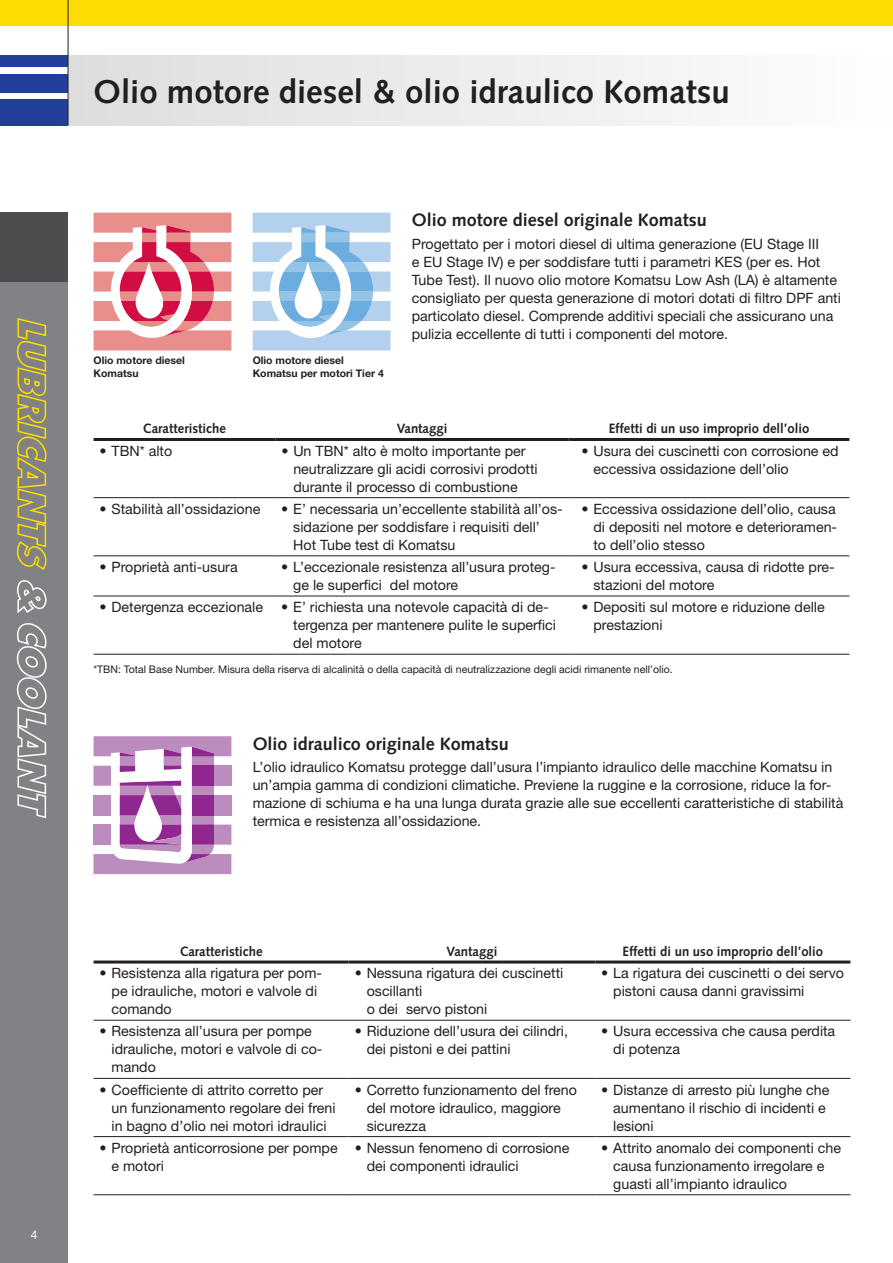
<style>
.page{position:relative;width:893px;height:1263px;background:#fff}
.page>*{position:absolute;margin:0;border:0;box-sizing:border-box;transform-origin:0 0}
.t1{font:700 33px "Syntax LTCE";color:#231f20}
.t2{font:700 18px "Syntax LTCE";color:#231f20}
.t3{font:14.25px/18px "Helvetica Neue LT Pro";color:#231f20}
.t4{font:700 13.5px "Syntax LTCE";color:#231f20}
.t5{font:12px "Helvetica Neue LT Pro";color:#fff}
.t6{font:10.5px "Helvetica Neue LT Pro";color:#231f20}
.t7{font:700 10.5px/12.6px "Helvetica Neue LT Pro";color:#231f20}
</style>
<div class="page">
<div style="left:0;top:99px;width:68px;height:26px;background:#223f99"></div>
<div style="left:0;top:74px;width:68px;height:18px;background:#223f99"></div>
<div style="left:0;top:55px;width:68px;height:12px;background:#223f99"></div>
<div style="left:0;top:0;width:893px;height:26px;background:#ffdc01"></div>
<div style="left:68px;top:55px;width:825px;height:70px;background:linear-gradient(to right,#ddddde,#fdfdfe)"></div>
<hr style="left:68px;top:0;width:1px;height:125px;background:#231f20">
<div style="left:0;top:213px;width:68px;height:1050px;background:#808285"></div>
<div style="left:0;top:213px;width:68px;height:69px;background:#4b4c4d"></div>
<svg style="left:16px;top:318px;width:31px;height:252px"></svg>
<svg style="left:17px;top:580px;width:30px;height:33px"></svg>
<svg style="left:16px;top:623px;width:31px;height:195px"></svg>
<svg style="left:94px;top:213px;width:137px;height:137px"></svg>
<svg style="left:94px;top:736px;width:137px;height:138px"></svg>
<svg style="left:253px;top:213px;width:137px;height:137px"></svg>
<hr style="left:94px;top:497px;width:181px;height:1px;background:#231f20">
<hr style="left:275px;top:497px;width:294px;height:1px;background:#231f20">
<hr style="left:569px;top:497px;width:280px;height:1px;background:#231f20">
<hr style="left:94px;top:555px;width:181px;height:1px;background:#231f20">
<hr style="left:275px;top:555px;width:294px;height:1px;background:#231f20">
<hr style="left:569px;top:555px;width:280px;height:1px;background:#231f20">
<hr style="left:94px;top:596px;width:181px;height:1px;background:#231f20">
<hr style="left:275px;top:596px;width:294px;height:1px;background:#231f20">
<hr style="left:569px;top:596px;width:280px;height:1px;background:#231f20">
<hr style="left:94px;top:654px;width:181px;height:1px;background:#231f20">
<hr style="left:275px;top:654px;width:294px;height:1px;background:#231f20">
<hr style="left:569px;top:654px;width:280px;height:1px;background:#231f20">
<hr style="left:94px;top:438px;width:181px;height:3px;background:#231f20">
<hr style="left:275px;top:438px;width:294px;height:3px;background:#231f20">
<hr style="left:569px;top:438px;width:280px;height:3px;background:#231f20">
<hr style="left:94px;top:1020px;width:255px;height:1px;background:#231f20">
<hr style="left:349px;top:1020px;width:246px;height:1px;background:#231f20">
<hr style="left:595px;top:1020px;width:255px;height:1px;background:#231f20">
<hr style="left:94px;top:1078px;width:255px;height:1px;background:#231f20">
<hr style="left:349px;top:1078px;width:246px;height:1px;background:#231f20">
<hr style="left:595px;top:1078px;width:255px;height:1px;background:#231f20">
<hr style="left:94px;top:1136px;width:255px;height:1px;background:#231f20">
<hr style="left:349px;top:1136px;width:246px;height:1px;background:#231f20">
<hr style="left:595px;top:1136px;width:255px;height:1px;background:#231f20">
<hr style="left:94px;top:1194px;width:255px;height:1px;background:#231f20">
<hr style="left:349px;top:1194px;width:246px;height:1px;background:#231f20">
<hr style="left:595px;top:1194px;width:255px;height:1px;background:#231f20">
<hr style="left:94px;top:960px;width:255px;height:3px;background:#231f20">
<hr style="left:349px;top:960px;width:246px;height:3px;background:#231f20">
<hr style="left:595px;top:960px;width:255px;height:3px;background:#231f20">
<p class="t5" style="left:31px;top:1227px;width:8px">4</p>
<h1 class="t1" style="left:94px;top:73px;width:638px">Olio motore diesel &amp; olio idraulico Komatsu</h1>
<p class="t7" style="left:94px;top:354px;width:93px">Olio motore diesel<br>Komatsu</p>
<p class="t7" style="left:253px;top:354px;width:133px">Olio motore diesel<br>Komatsu per motori Tier 4</p>
<p class="t2" style="left:412px;top:210px;width:297px">Olio motore diesel originale Komatsu</p>
<p class="t3" style="left:412px;top:234px;width:431px">Progettato per i motori diesel di ultima generazione (EU Stage III<br>e EU Stage IV) e per soddisfare tutti i parametri KES (per es. Hot Tube Test). Il nuovo olio motore Komatsu Low Ash (LA) è altamente consigliato per questa generazione di motori dotati di filtro DPF anti particolato diesel. Comprende additivi speciali che assicurano una pulizia eccellente di tutti i componenti del motore.</p>
<p class="t4" style="left:143px;top:421px;width:84px">Caratteristiche</p>
<p class="t4" style="left:397px;top:421px;width:52px">Vantaggi</p>
<p class="t4" style="left:609px;top:421px;width:202px">Effetti di un uso improprio dell’olio</p>
<p class="t3" style="left:100px;top:441px;width:74px">• TBN* alto</p>
<p class="t3" style="left:293px;top:441px;width:246px;text-indent:-12px">• Un TBN* alto è molto importante per neutralizzare gli acidi corrosivi prodotti durante il processo di combustione</p>
<p class="t3" style="left:593px;top:441px;width:247px;text-indent:-12px">• Usura dei cuscinetti con corrosione ed eccessiva ossidazione dell’olio</p>
<p class="t3" style="left:100px;top:499px;width:162px">• Stabilità all’ossidazione</p>
<p class="t3" style="left:293px;top:499px;width:271px;text-indent:-12px">• E’ necessaria un’eccellente stabilità all’os&shy;sidazione per soddisfare i requisiti dell’<br>Hot Tube test di Komatsu</p>
<p class="t3" style="left:593px;top:499px;width:245px;text-align:justify;text-indent:-12px">• Eccessiva ossidazione dell’olio, causa di depositi nel motore e deterioramen&shy;to dell’olio stesso</p>
<p class="t3" style="left:100px;top:558px;width:140px">• Proprietà anti-usura</p>
<p class="t3" style="left:293px;top:558px;width:264px;text-indent:-12px">• L’eccezionale resistenza all’usura proteg&shy;ge le superfici del motore</p>
<p class="t3" style="left:593px;top:558px;width:243px;text-indent:-12px">• Usura eccessiva, causa di ridotte pre&shy;stazioni del motore</p>
<p class="t3" style="left:100px;top:598px;width:165px">• Detergenza eccezionale</p>
<p class="t3" style="left:293px;top:598px;width:264px;text-indent:-12px">• E’ richiesta una notevole capacità di de&shy;tergenza per mantenere pulite le superfici del motore</p>
<p class="t3" style="left:593px;top:598px;width:233px;text-indent:-12px">• Depositi sul motore e riduzione delle prestazioni</p>
<p class="t6" style="left:94px;top:663px;width:581px">*TBN: Total Base Number. Misura della riserva di alcalinità o della capacità di neutralizzazione degli acidi rimanente nell’olio.</p>
<p class="t2" style="left:253px;top:733px;width:258px">Olio idraulico originale Komatsu</p>
<p class="t3" style="left:253px;top:758px;width:592px">L’olio idraulico Komatsu protegge dall’usura l’impianto idraulico delle macchine Komatsu in un’ampia gamma di condizioni climatiche. Previene la ruggine e la corrosione, riduce la for&shy;mazione di schiuma e ha una lunga durata grazie alle sue eccellenti caratteristiche di stabilità termica e resistenza all’ossidazione.</p>
<p class="t4" style="left:180px;top:944px;width:84px">Caratteristiche</p>
<p class="t4" style="left:447px;top:944px;width:52px">Vantaggi</p>
<p class="t4" style="left:623px;top:944px;width:202px">Effetti di un uso improprio dell’olio</p>
<p class="t3" style="left:112px;top:964px;width:212px;text-indent:-12px">• Resistenza alla rigatura per pom&shy;pe idrauliche, motori e valvole di comando</p>
<p class="t3" style="left:367px;top:964px;width:198px;text-indent:-12px">• Nessuna rigatura dei cuscinetti oscillanti<br>o dei servo pistoni</p>
<p class="t3" style="left:613px;top:964px;width:232px;text-indent:-12px">• La rigatura dei cuscinetti o dei servo pistoni causa danni gravissimi</p>
<p class="t3" style="left:112px;top:1022px;width:212px;text-indent:-12px">• Resistenza all’usura per pompe idrauliche, motori e valvole di co&shy;mando</p>
<p class="t3" style="left:367px;top:1022px;width:203px;text-indent:-12px">• Riduzione dell’usura dei cilindri, dei pistoni e dei pattini</p>
<p class="t3" style="left:613px;top:1022px;width:223px;text-indent:-12px">• Usura eccessiva che causa perdita di potenza</p>
<p class="t3" style="left:112px;top:1080px;width:226px;text-indent:-12px">• Coefficiente di attrito corretto per un funzionamento regolare dei freni in bagno d’olio nei motori idraulici</p>
<p class="t3" style="left:367px;top:1080px;width:212px;text-indent:-12px">• Corretto funzionamento del freno del motore idraulico, maggiore sicurezza</p>
<p class="t3" style="left:613px;top:1080px;width:218px;text-indent:-12px">• Distanze di arresto più lunghe che aumentano il rischio di incidenti e lesioni</p>
<p class="t3" style="left:112px;top:1138px;width:228px;text-indent:-12px">• Proprietà anticorrosione per pompe e motori</p>
<p class="t3" style="left:367px;top:1138px;width:204px;text-indent:-12px">• Nessun fenomeno di corrosione dei componenti idraulici</p>
<p class="t3" style="left:613px;top:1138px;width:229px;text-indent:-12px">• Attrito anomalo dei componenti che causa funzionamento irregolare e guasti all’impianto idraulico</p>
</div>
